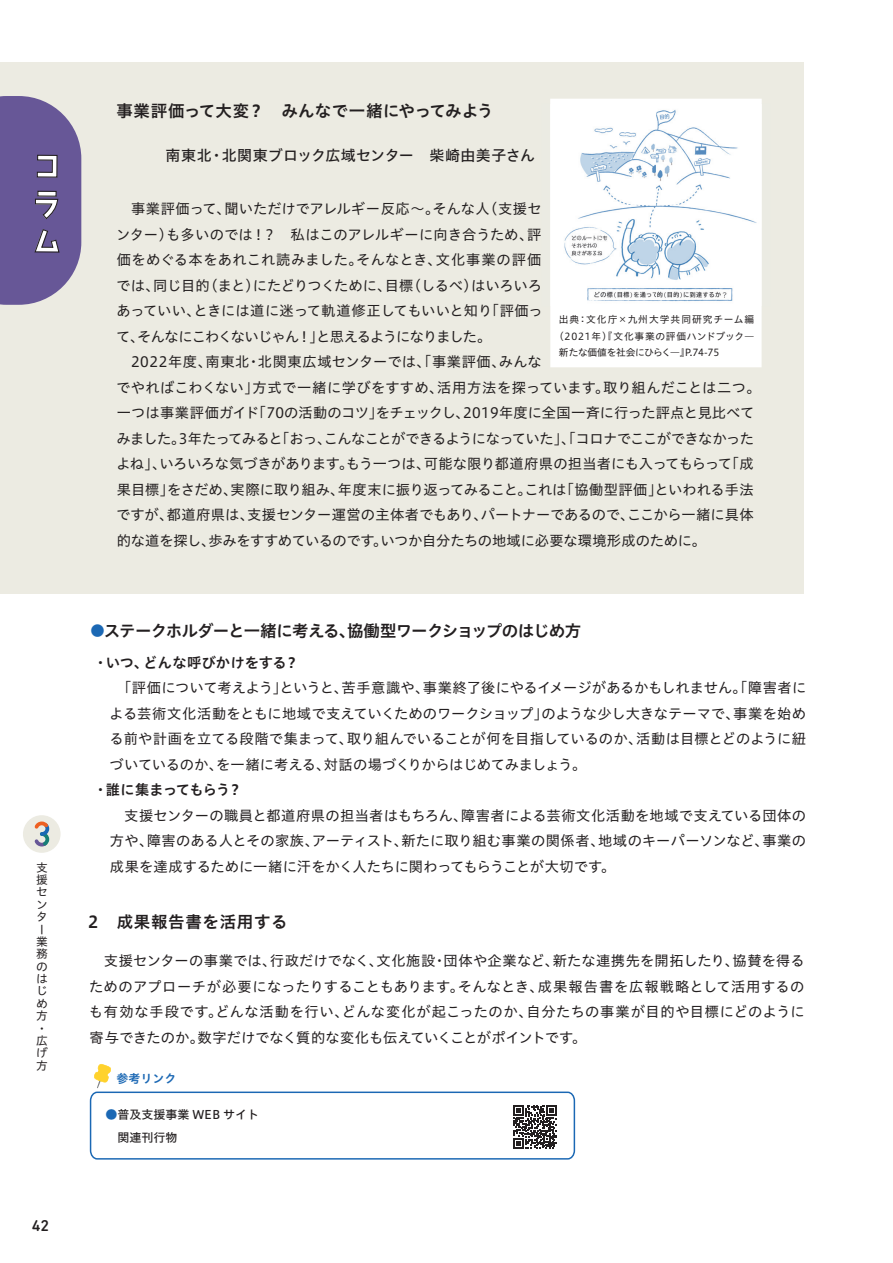
<style>
.page{position:relative;width:893px;height:1263px;background:#fff}
.page>*{position:absolute;margin:0;border:0;box-sizing:border-box;transform-origin:0 0}
.t1{font:31.35px/37.7px "AB tombo bold";color:#fff;text-align:justify}
.t2{font:16.5px "Hiragino UD Sans Std N W6";letter-spacing:-.05em;color:#231f20}
.t3{font:16.5px "Hiragino UD Sans Std N W6";letter-spacing:-.02em;color:#231f20}
.t4{font:16.5px "Hiragino UD Sans Std N W6";letter-spacing:.04em;color:#231f20}
.t5{font:500 15.9px "DIN Next Rounded LT Pro";color:#231f20}
.t6{font:15px "Hiragino UD Sans Std N W5";letter-spacing:.02em;color:#231f20}
.t7{font:14.25px/25.5px "Hiragino UD Sans Std W4";letter-spacing:-.01em;color:#231f20;text-align:justify}
.t8{font:14.25px "Hiragino UD Sans Std N W6";letter-spacing:-.01em;color:#231f20}
.t9{font:14.25px "Hiragino UD Sans Std N W6";letter-spacing:-.045em;color:#231f20}
.t10{font:12px/22.5px "Hiragino UD Sans Std W5";color:#231f20}
.t11{font:12px "Hiragino UD Sans Std W6";color:#1b68b4}
.t12{font:11.7px/12.5px "Hiragino UD Sans Std W4";color:#231f20}
.t13{font:9.75px "Hiragino UD Sans Std N W4";letter-spacing:.07em;color:#231f20}
.t14{font:9.75px "Hiragino UD Sans Std N W4";letter-spacing:-.03em;color:#231f20}
.t15{font:9.75px "Hiragino UD Sans Std N W4";letter-spacing:.1em;color:#231f20}
.s1{font-size:14.25px;color:#1b68b4}
.s2{color:#1b68b4}
</style>
<div class="page">
<div style="left:0;top:63px;width:803px;height:531px;background:#ecebe2"></div>
<svg style="left:0;top:96px;width:81px;height:209px;background:#72649b"></svg>
<div style="left:550px;top:99px;width:212px;height:268px;background:#fff"></div>
<img style="left:550px;top:104px;width:212px;height:202px">
<svg style="left:89px;top:1064px;width:487px;height:96px"></svg>
<div style="left:23px;top:815px;width:38px;height:38px;background:#ecebe2;border-radius:50%"></div>
<svg style="left:34px;top:821px;width:16px;height:26px"></svg>
<h1 class="t1" style="left:31px;top:149px;width:30px">コラム</h1>
<p class="t3" style="left:116px;top:98px;width:379px">事業評価って大変？　みんなで一緒にやってみよう</p>
<p class="t6" style="left:165px;top:144px;width:371px">南東北・北関東ブロック広域センター　柴崎由美子さん</p>
<p class="t7" style="left:116px;top:195px;width:428px;text-indent:15px">事業評価って、聞いただけでアレルギー反応～。そんな人（支援センター）も多いのでは！？　私はこのアレルギーに向き合うため、評価をめぐる本をあれこれ読みました。そんなとき、文化事業の評価では、同じ目的（まと）にたどりつくために、目標（しるべ）はいろいろあっていい、ときには道に迷って軌道修正してもいいと知り「評価って、そんなにこわくないじゃん！」と思えるようになりました。</p>
<p class="t7" style="left:116px;top:348px;width:646px;text-align:left;text-indent:15px">2022年度、南東北・北関東広域センターでは、「事業評価、みんな<br>でやればこわくない」方式で一緒に学びをすすめ、活用方法を探っています。取り組んだことは二つ。一つは事業評価ガイド「70の活動のコツ」をチェックし、2019年度に全国一斉に行った評点と見比べてみました。3年たってみると「おっ、こんなことができるようになっていた」、「コロナでここができなかったよね」、いろいろな気づきがあります。もう一つは、可能な限り都道府県の担当者にも入ってもらって「成果目標」をさだめ、実際に取り組み、年度末に振り返ってみること。これは「協働型評価」といわれる手法ですが、都道府県は、支援センター運営の主体者でもあり、パートナーであるので、ここから一緒に具体的な道を探し、歩みをすすめているのです。いつか自分たちの地域に必要な環境形成のために。</p>
<p class="t15" style="left:559px;top:312px;width:197px">出典：文化庁×九州大学共同研究チーム編</p>
<p class="t13" style="left:554px;top:329px;width:202px">（2021年）『文化事業の評価ハンドブック―</p>
<p class="t14" style="left:559px;top:345px;width:162px">新たな価値を社会にひらく―』P.74-75</p>
<p class="t12" style="left:36px;top:860px;width:13px">支援センター業務のはじめ方・広げ方</p>
<p class="t2" style="left:90px;top:618px;width:492px"><span class="s1">●</span>ステークホルダーと一緒に考える、協働型ワークショップのはじめ方</p>
<p class="t8" style="left:93px;top:652px;width:207px">・いつ、どんな呼びかけをする？</p>
<p class="t7" style="left:109px;top:674px;width:699px;text-indent:8px">「評価について考えよう」というと、苦手意識や、事業終了後にやるイメージがあるかもしれません。「障害者による芸術文化活動をともに地域で支えていくためのワークショップ」のような少し大きなテーマで、事業を始める前や計画を立てる段階で集まって、取り組んでいることが何を目指しているのか、活動は目標とどのように紐づいているのか、を一緒に考える、対話の場づくりからはじめてみましょう。</p>
<p class="t9" style="left:93px;top:779px;width:150px">・誰に集まってもらう？</p>
<p class="t7" style="left:110px;top:802px;width:698px;text-indent:14px">支援センターの職員と都道府県の担当者はもちろん、障害者による芸術文化活動を地域で支えている団体の方や、障害のある人とその家族、アーティスト、新たに取り組む事業の関係者、地域のキーパーソンなど、事業の成果を達成するために一緒に汗をかく人たちに関わってもらうことが大切です。</p>
<p class="t4" style="left:88px;top:909px;width:201px">2　成果報告書を活用する</p>
<p class="t7" style="left:89px;top:947px;width:717px;text-indent:15px">支援センターの事業では、行政だけでなく、文化施設・団体や企業など、新たな連携先を開拓したり、協賛を得るためのアプローチが必要になったりすることもあります。そんなとき、成果報告書を広報戦略として活用するのも有効な手段です。どんな活動を行い、どんな変化が起こったのか、自分たちの事業が目的や目標にどのように寄与できたのか。数字だけでなく質的な変化も伝えていくことがポイントです。</p>
<p class="t11" style="left:117px;top:1069px;width:61px">参考リンク</p>
<p class="t10" style="left:105px;top:1103px;width:155px"><span class="s2">●</span>普及支援事業 WEB サイト　関連刊行物</p>
<p class="t5" style="left:32px;top:1216px;width:19px">42</p>
</div>
